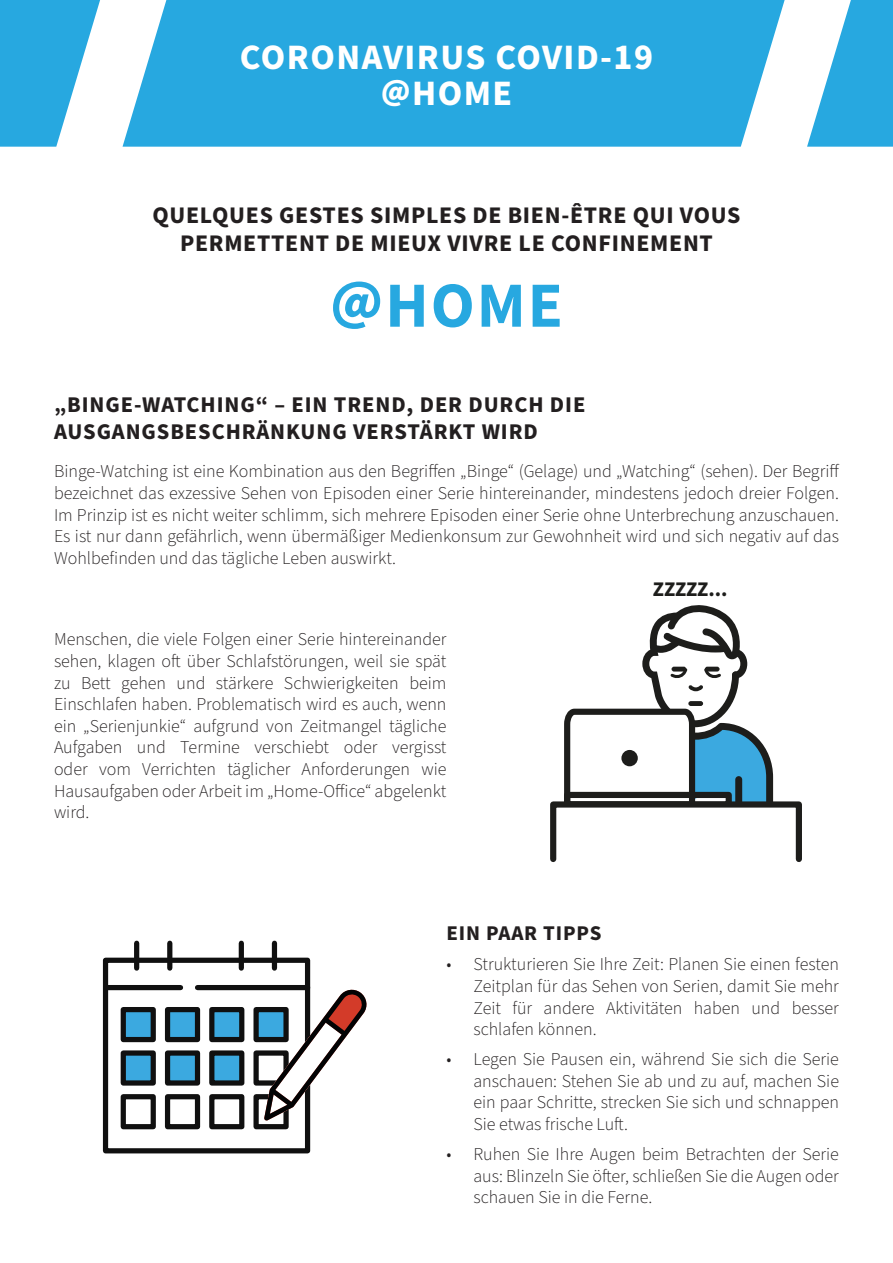
<style>
.page{position:relative;width:893px;height:1263px;background:#fff}
.page>*{position:absolute;margin:0;border:0;box-sizing:border-box;transform-origin:0 0}
.t1{font:64.5px "Source Sans Variable";color:#27a8e0}
.t2{font:700 35.85px "Source Sans Pro";letter-spacing:.04em;color:#fff}
.t3{font:700 23.85px "Source Sans Pro";letter-spacing:.03em;color:#231f20}
.Titre{font:700 22.5px/27px "Source Sans Pro";letter-spacing:.04em;color:#231f20}
.Sous-Titre{font:700 21px "Source Sans Pro";letter-spacing:.04em;color:#231f20}
.t4{font:700 20.85px "Source Sans Pro";letter-spacing:-.01em;color:#1d1d1b}
.Texte{font:300 18px/21.6px "Source Sans Pro";color:#231f20;text-align:justify}
</style>
<div class="page">
<svg style="left:0;top:0;width:100px;height:147px"></svg>
<svg style="left:807px;top:0;width:86px;height:147px"></svg>
<svg style="left:123px;top:0;width:662px;height:147px;background:#35ade2"></svg>
<svg style="left:564px;top:605px;width:209px;height:196px"></svg>
<div style="left:564px;top:792px;width:168px;height:15px;border:6px solid #1d1d1b"></div>
<div style="left:550px;top:801px;width:252px;height:61px;background:#fff;border:6px solid #1d1d1b"></div>
<div style="left:621px;top:750px;width:17px;height:16px;background:#1d1d1b;border-radius:50%"></div>
<div style="left:103px;top:958px;width:207px;height:195px;border:5px solid #101010"></div>
<div style="left:123px;top:1009px;width:30px;height:30px;background:#3ba9e0"></div>
<div style="left:121px;top:1007px;width:35px;height:35px;border:5px solid #101010"></div>
<div style="left:168px;top:1009px;width:30px;height:30px;background:#3ba9e0"></div>
<div style="left:165px;top:1007px;width:35px;height:35px;border:5px solid #101010"></div>
<div style="left:212px;top:1009px;width:30px;height:30px;background:#3ba9e0"></div>
<div style="left:209px;top:1007px;width:35px;height:35px;border:5px solid #101010"></div>
<div style="left:256px;top:1009px;width:30px;height:30px;background:#3ba9e0"></div>
<div style="left:253px;top:1007px;width:36px;height:35px;border:5px solid #101010"></div>
<div style="left:123px;top:1053px;width:30px;height:30px;background:#3ba9e0"></div>
<div style="left:121px;top:1050px;width:35px;height:35px;border:5px solid #101010"></div>
<div style="left:168px;top:1053px;width:30px;height:30px;background:#3ba9e0"></div>
<div style="left:165px;top:1050px;width:35px;height:35px;border:5px solid #101010"></div>
<div style="left:212px;top:1053px;width:30px;height:30px;background:#3ba9e0"></div>
<div style="left:209px;top:1050px;width:35px;height:35px;border:5px solid #101010"></div>
<div style="left:253px;top:1050px;width:36px;height:35px;border:5px solid #101010"></div>
<div style="left:121px;top:1094px;width:35px;height:35px;border:5px solid #101010"></div>
<div style="left:165px;top:1094px;width:35px;height:35px;border:5px solid #101010"></div>
<div style="left:209px;top:1094px;width:35px;height:35px;border:5px solid #101010"></div>
<div style="left:253px;top:1094px;width:36px;height:35px;border:5px solid #101010"></div>
<div style="left:106px;top:985px;width:75px;height:5px;background:#101010"></div>
<div style="left:198px;top:985px;width:110px;height:5px;background:#101010"></div>
<div style="left:272px;top:943px;width:5px;height:25px;background:#101010"></div>
<div style="left:239px;top:943px;width:5px;height:25px;background:#101010"></div>
<div style="left:167px;top:943px;width:5px;height:25px;background:#101010"></div>
<div style="left:134px;top:943px;width:5px;height:25px;background:#101010"></div>
<svg style="left:264px;top:988px;width:103px;height:132px"></svg>
<p class="t2" style="left:240px;top:33px;width:415px">CORONAVIRUS COVID-19</p>
<p class="t2" style="left:381px;top:69px;width:133px">@HOME</p>
<p class="t3" style="left:152px;top:199px;width:590px">QUELQUES GESTES SIMPLES DE BIEN-ÊTRE QUI VOUS</p>
<p class="t3" style="left:180px;top:226px;width:534px">PERMETTENT DE MIEUX VIVRE LE CONFINEMENT</p>
<p class="t1" style="left:330px;top:266px;width:232px">@HOME</p>
<p class="Titre" style="left:54px;top:391px;width:533px">„BINGE-WATCHING“ – EIN TREND, DER DURCH DIE<br>AUSGANGSBESCHRÄNKUNG VERSTÄRKT WIRD</p>
<p class="Texte" style="left:54px;top:461px;width:787px">Binge-Watching ist eine Kombination aus den Begriffen „Binge“ (Gelage) und „Watching“ (sehen). Der Begriff bezeichnet das exzessive Sehen von Episoden einer Serie hintereinander, mindestens jedoch dreier Folgen.<br>Im Prinzip ist es nicht weiter schlimm, sich mehrere Episoden einer Serie ohne Unterbrechung anzuschauen.<br>Es ist nur dann gefährlich, wenn übermäßiger Medienkonsum zur Gewohnheit wird und sich negativ auf das Wohlbefinden und das tägliche Leben auswirkt.</p>
<p class="Texte" style="left:54px;top:629px;width:394px">Menschen, die viele Folgen einer Serie hintereinander sehen, klagen oft über Schlafstörungen, weil sie spät zu Bett gehen und stärkere Schwierigkeiten beim Einschlafen haben. Problematisch wird es auch, wenn ein „Serienjunkie“ aufgrund von Zeitmangel tägliche Aufgaben und Termine verschiebt oder vergisst oder vom Verrichten täglicher Anforderungen wie Hausaufgaben oder Arbeit im „Home-Office“ abgelenkt wird.</p>
<p class="t4" style="left:653px;top:575px;width:76px">ZZZZZ...</p>
<p class="Sous-Titre" style="left:446px;top:919px;width:156px">EIN PAAR TIPPS</p>
<p class="Texte" style="left:473px;top:954px;width:367px;text-indent:-27px">• Strukturieren Sie Ihre Zeit: Planen Sie einen festen Zeitplan für das Sehen von Serien, damit Sie mehr Zeit für andere Aktivitäten haben und besser schlafen können.</p>
<p class="Texte" style="left:473px;top:1049px;width:367px;text-indent:-27px">• Legen Sie Pausen ein, während Sie sich die Serie anschauen: Stehen Sie ab und zu auf, machen Sie ein paar Schritte, strecken Sie sich und schnappen Sie etwas frische Luft.</p>
<p class="Texte" style="left:473px;top:1144px;width:367px;text-indent:-27px">• Ruhen Sie Ihre Augen beim Betrachten der Serie aus: Blinzeln Sie öfter, schließen Sie die Augen oder schauen Sie in die Ferne.</p>
</div>
